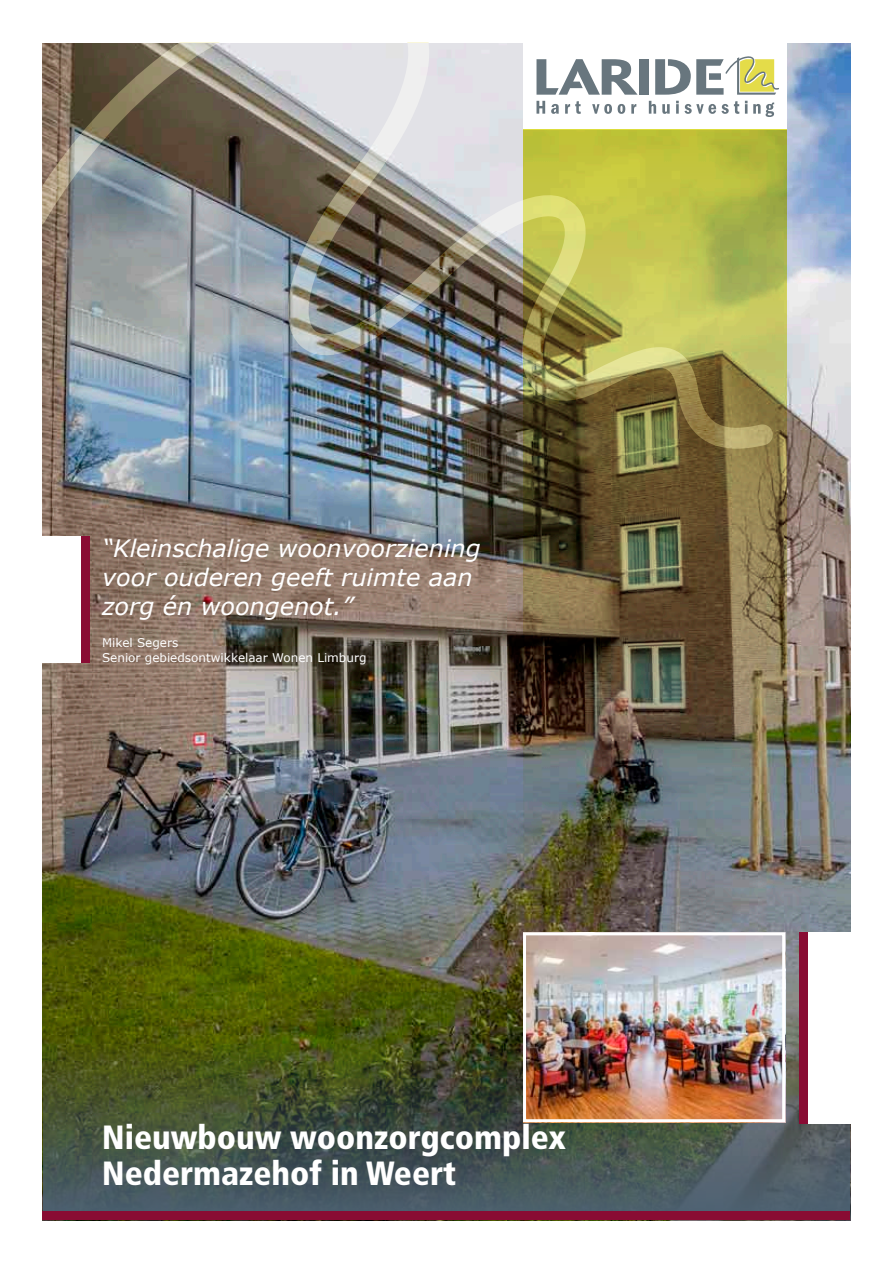
<style>
.page{position:relative;width:893px;height:1263px;background:#fff}
.page>*{position:absolute;margin:0;border:0;box-sizing:border-box;transform-origin:0 0}
.t1{font:900 condensed 33.6px/35.8px "Frutiger";color:#fff}
.t2{font:italic 24px/28.8px "Verdana";color:#fff}
.t3{font:12px/14.4px "Verdana";color:#fff}
</style>
<div class="page">
<img style="left:43px;top:44px;width:807px;height:997px">
<svg style="left:43px;top:1041px;width:807px;height:170px;background:#465445"></svg>
<div style="left:523px;top:43px;width:264px;height:87px;background:#fff"></div>
<img style="left:523px;top:129px;width:264px;height:734px">
<img style="left:43px;top:43px;width:730px;height:406px">
<svg style="left:536px;top:101px;width:9px;height:13px"></svg>
<svg style="left:551px;top:104px;width:8px;height:10px"></svg>
<svg style="left:565px;top:101px;width:16px;height:13px"></svg>
<svg style="left:592px;top:104px;width:20px;height:10px"></svg>
<svg style="left:618px;top:104px;width:7px;height:10px"></svg>
<svg style="left:631px;top:104px;width:5px;height:10px"></svg>
<svg style="left:649px;top:101px;width:7px;height:13px"></svg>
<svg style="left:662px;top:104px;width:8px;height:10px"></svg>
<svg style="left:676px;top:101px;width:3px;height:13px"></svg>
<svg style="left:685px;top:104px;width:31px;height:10px"></svg>
<svg style="left:722px;top:101px;width:17px;height:13px"></svg>
<svg style="left:745px;top:101px;width:2px;height:13px"></svg>
<svg style="left:753px;top:102px;width:21px;height:15px"></svg>
<div style="left:639px;top:59px;width:10px;height:36px;background:#68767e"></div>
<svg style="left:536px;top:59px;width:102px;height:36px"></svg>
<svg style="left:655px;top:56px;width:124px;height:39px"></svg>
<div style="left:799px;top:932px;width:62px;height:192px;background:#fff"></div>
<div style="left:799px;top:932px;width:9px;height:192px;background:#890c33"></div>
<div style="left:43px;top:1211px;width:807px;height:9px;background:#890c33"></div>
<img style="left:527px;top:936px;width:254px;height:182px">
<div style="left:523px;top:932px;width:262px;height:190px;border:3px solid #fff"></div>
<div style="left:27px;top:536px;width:62px;height:126px;background:#fff"></div>
<div style="left:81px;top:536px;width:8px;height:126px;background:#890c33"></div>
<p class="t2" style="left:102px;top:533px;width:380px">“Kleinschalige woonvoorziening voor ouderen geeft ruimte aan zorg én woongenot.”</p>
<p class="t3" style="left:102px;top:635px;width:266px">Mikel Segers<br>Senior gebiedsontwikkelaar Wonen Limburg</p>
<h1 class="t1" style="left:102px;top:1119px;width:465px">Nieuwbouw woonzorgcomplex<br>Nedermazehof in Weert</h1>
</div>
